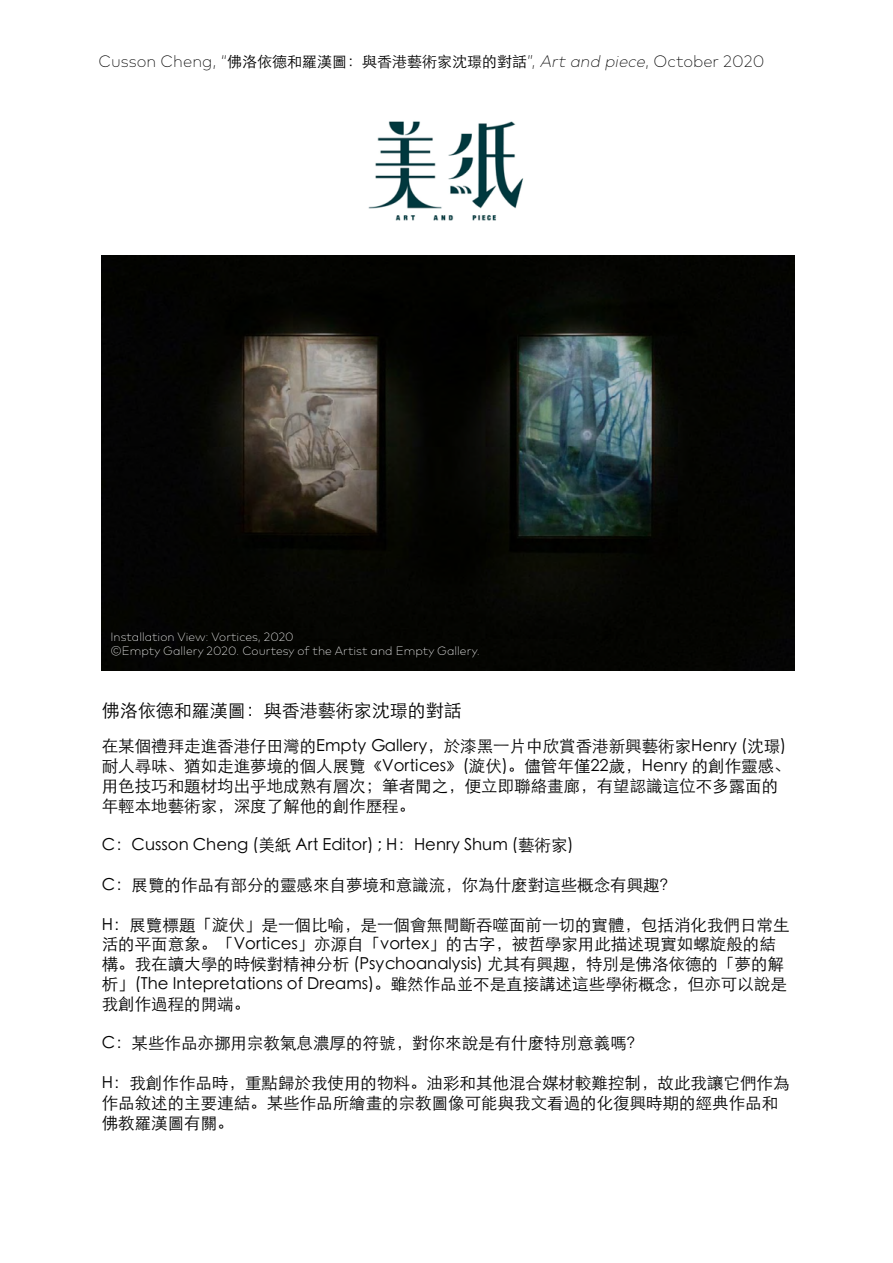
<style>
.page{position:relative;width:893px;height:1263px;background:#fff}
.page>*{position:absolute;margin:0;border:0;box-sizing:border-box;transform-origin:0 0}
.t1{font:18px "ST Xihei";color:#000}
.t2{font:16.5px/19.8px "ST Xihei";color:#000}
.t3{font:200 16.5px "Mark Pro";color:#000}
.t4{font:200 12px/14.4px "Mark Pro";color:#fff}
.s1{font-family:"ST Xihei";font-weight:400;font-size:15px}
.s2{font-style:italic}
</style>
<div class="page">
<img style="left:368px;top:121px;width:156px;height:100px">
<img style="left:102px;top:255px;width:692px;height:416px">
<p class="t3" style="left:99px;top:49px;width:667px">Cusson Cheng, “<span class="s1">佛洛依德和羅漢圖：與香港藝術家沈璟的對話</span>”, <span class="s2">Art and piece</span>, October 2020</p>
<p class="t4" style="left:111px;top:629px;width:371px">Installation View: Vortices, 2020<br>©Empty Gallery 2020. Courtesy of the Artist and Empty Gallery.</p>
<p class="t1" style="left:102px;top:701px;width:362px">佛洛依德和羅漢圖：與香港藝術家沈璟的對話</p>
<p class="t2" style="left:102px;top:736px;width:691px">在某個禮拜走進香港仔田灣的Empty Gallery，於漆黑一片中欣賞香港新興藝術家Henry (沈璟)耐人尋味、猶如走進夢境的個人展覽《Vortices》(漩伏)。儘管年僅22歲，Henry 的創作靈感、用色技巧和題材均出乎地成熟有層次；筆者聞之，便立即聯絡畫廊，有望認識這位不多露面的年輕本地藝術家，深度了解他的創作歷程。</p>
<p class="t2" style="left:102px;top:835px;width:473px">C：Cusson Cheng (美紙 Art Editor) ; H：Henry Shum (藝術家)</p>
<p class="t2" style="left:102px;top:875px;width:576px">C：展覽的作品有部分的靈感來自夢境和意識流，你為什麼對這些概念有興趣？</p>
<p class="t2" style="left:102px;top:915px;width:689px">H：展覽標題「漩伏」是一個比喻，是一個會無間斷吞噬面前一切的實體，包括消化我們日常生活的平面意象。「Vortices」亦源自「vortex」的古字，被哲學家用此描述現實如螺旋般的結構。我在讀大學的時候對精神分析 (Psychoanalysis) 尤其有興趣，特別是佛洛依德的「夢的解析」(The Intepretations of Dreams)。雖然作品並不是直接講述這些學術概念，但亦可以說是我創作過程的開端。</p>
<p class="t2" style="left:102px;top:1033px;width:543px">C：某些作品亦挪用宗教氣息濃厚的符號，對你來說是有什麼特別意義嗎？</p>
<p class="t2" style="left:102px;top:1073px;width:689px">H：我創作作品時，重點歸於我使用的物料。油彩和其他混合媒材較難控制，故此我讓它們作為作品敘述的主要連結。某些作品所繪畫的宗教圖像可能與我文看過的化復興時期的經典作品和佛教羅漢圖有關。</p>
</div>
